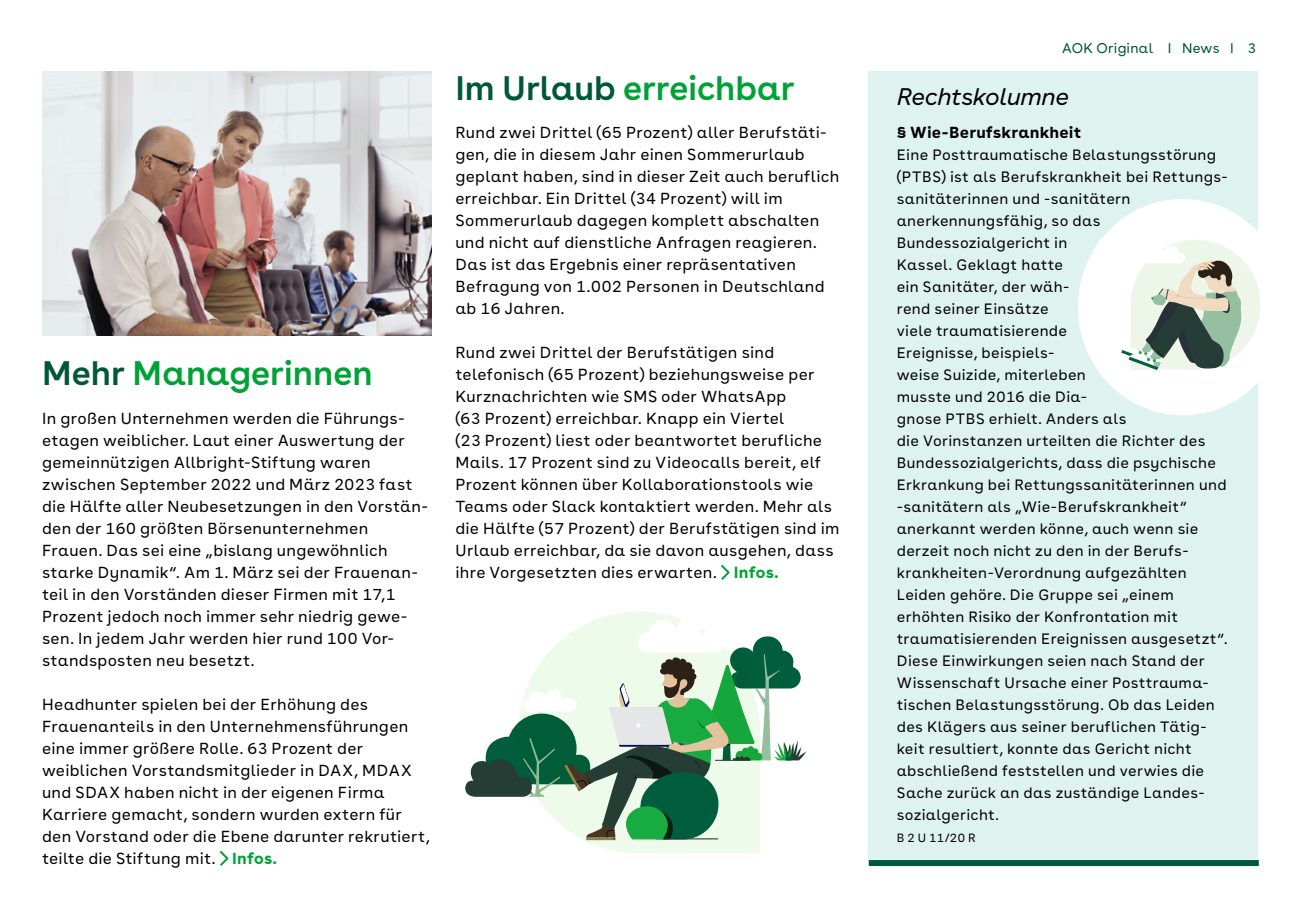
<style>
.page{position:relative;width:1300px;height:908px;background:#fff}
.page>*{position:absolute;margin:0;border:0;box-sizing:border-box;transform-origin:0 0}
.t1{font:600 34px "AOK Buenos Aires";letter-spacing:-.005em;color:#00a237}
.t2{font:italic 24px "AOK Buenos Aires";letter-spacing:-.01em;color:#000}
.t3{font:16px/22px "AOK Buenos Aires Text";letter-spacing:.02em;color:#000}
.t4{font:700 16px "AOK Buenos Aires Text";letter-spacing:.01em;color:#000}
.t5{font:15px/22px "AOK Buenos Aires Text";letter-spacing:.02em;color:#000}
.t6{font:14px "AOK Buenos Aires";letter-spacing:.015em;color:#00573a}
.t7{font:12px "AOK Buenos Aires Text";color:#000}
.s1{color:#00573a}
.s2{font-family:"AOK Buenos Aires";font-weight:700;color:#00a237}
</style>
<div class="page">
<svg style="left:721px;top:564px;width:9px;height:16px"></svg>
<div style="left:869px;top:71px;width:389px;height:795px;background:#def3f0"></div>
<div style="left:869px;top:860px;width:390px;height:6px;background:#00573a"></div>
<svg style="left:219px;top:850px;width:10px;height:16px"></svg>
<img style="left:42px;top:71px;width:389px;height:265px">
<svg style="left:584px;top:612px;width:176px;height:242px;fill:#eefaea"></svg>
<svg style="left:465px;top:616px;width:341px;height:224px"></svg>
<div style="left:1078px;top:199px;width:210px;height:216px;background:#fff;border-radius:50%"></div>
<svg style="left:1093px;top:199px;width:168px;height:216px"></svg>
<h1 class="t1" style="left:42px;top:344px;width:332px"><span class="s1">Mehr</span> Managerinnen</h1>
<p class="t3" style="left:42px;top:406px;width:388px">In großen Unternehmen werden die Führungs&shy;etagen weiblicher. Laut einer Auswertung der gemeinnützigen Allbright-Stiftung waren zwischen September 2022 und März 2023 fast die Hälfte aller Neubesetzungen in den Vorstän&shy;den der 160 größten Börsenunternehmen Frauen. Das sei eine „bislang ungewöhnlich starke Dynamik“. Am 1. März sei der Frauenan&shy;teil in den Vorständen dieser Firmen mit 17,1<br>Prozent jedoch noch immer sehr niedrig gewe&shy;sen. In jedem Jahr werden hier rund 100 Vor&shy;standsposten neu besetzt.</p>
<p class="t3" style="left:42px;top:692px;width:389px">Headhunter spielen bei der Erhöhung des Frauenanteils in den Unternehmensführungen eine immer größere Rolle. 63 Prozent der weiblichen Vorstandsmitglieder in DAX, MDAX und SDAX haben nicht in der eigenen Firma Karriere gemacht, sondern wurden extern für den Vorstand oder die Ebene darunter rekrutiert, teilte die Stiftung mit. <span class="s2">Infos.</span></p>
<h1 class="t1" style="left:455px;top:59px;width:341px"><span class="s1">Im Urlaub</span> erreichbar</h1>
<p class="t3" style="left:455px;top:120px;width:385px">Rund zwei Drittel (65 Prozent) aller Berufstäti&shy;gen, die in diesem Jahr einen Sommerurlaub geplant haben, sind in dieser Zeit auch beruflich erreichbar. Ein Drittel (34 Prozent) will im Sommerurlaub dagegen komplett abschalten und nicht auf dienstliche Anfragen reagieren.<br>Das ist das Ergebnis einer repräsentativen Befragung von 1.002 Personen in Deutschland ab 16 Jahren.</p>
<p class="t3" style="left:455px;top:340px;width:386px">Rund zwei Drittel der Berufstätigen sind telefonisch (65 Prozent) beziehungsweise per Kurznachrichten wie SMS oder WhatsApp<br>(63 Prozent) erreichbar. Knapp ein Viertel<br>(23 Prozent) liest oder beantwortet berufliche Mails. 17 Prozent sind zu Videocalls bereit, elf Prozent können über Kollaborationstools wie Teams oder Slack kontaktiert werden. Mehr als die Hälfte (57 Prozent) der Berufstätigen sind im Urlaub erreichbar, da sie davon ausgehen, dass ihre Vorgesetzten dies erwarten. <span class="s2">Infos.</span></p>
<p class="t6" style="left:1062px;top:36px;width:195px">AOK Original I News I 3</p>
<h2 class="t2" style="left:897px;top:78px;width:174px">Rechtskolumne</h2>
<p class="t4" style="left:897px;top:119px;width:186px">§ Wie-Berufskrankheit</p>
<p class="t5" style="left:897px;top:142px;width:332px">Eine Posttraumatische Belastungsstörung (PTBS) ist als Berufskrankheit bei Rettungs&shy;sanitäterinnen und -sanitätern anerkennungsfähig, so das Bundessozialgericht in<br>Kassel. Geklagt hatte<br>ein Sanitäter, der wäh-<br>rend seiner Einsätze<br>viele traumatisierende<br>Ereignisse, beispiels-<br>weise Suizide, miterleben<br>musste und 2016 die Dia-<br>gnose PTBS erhielt. Anders als<br>die Vorinstanzen urteilten die Richter des Bundessozialgerichts, dass die psychische Erkrankung bei Rettungssanitäterinnen und -sanitätern als „Wie-Berufskrankheit“ anerkannt werden könne, auch wenn sie derzeit noch nicht zu den in der Berufs&shy;krankheiten-Verordnung aufgezählten Leiden gehöre. Die Gruppe sei „einem erhöhten Risiko der Konfrontation mit traumatisierenden Ereignissen ausgesetzt“.<br>Diese Einwirkungen seien nach Stand der Wissenschaft Ursache einer Posttrauma&shy;tischen Belastungsstörung. Ob das Leiden des Klägers aus seiner beruflichen Tätig&shy;keit resultiert, konnte das Gericht nicht abschließend feststellen und verwies die Sache zurück an das zuständige Landes&shy;sozialgericht.</p>
<p class="t7" style="left:897px;top:828px;width:80px">B 2 U 11/20 R</p>
</div>
